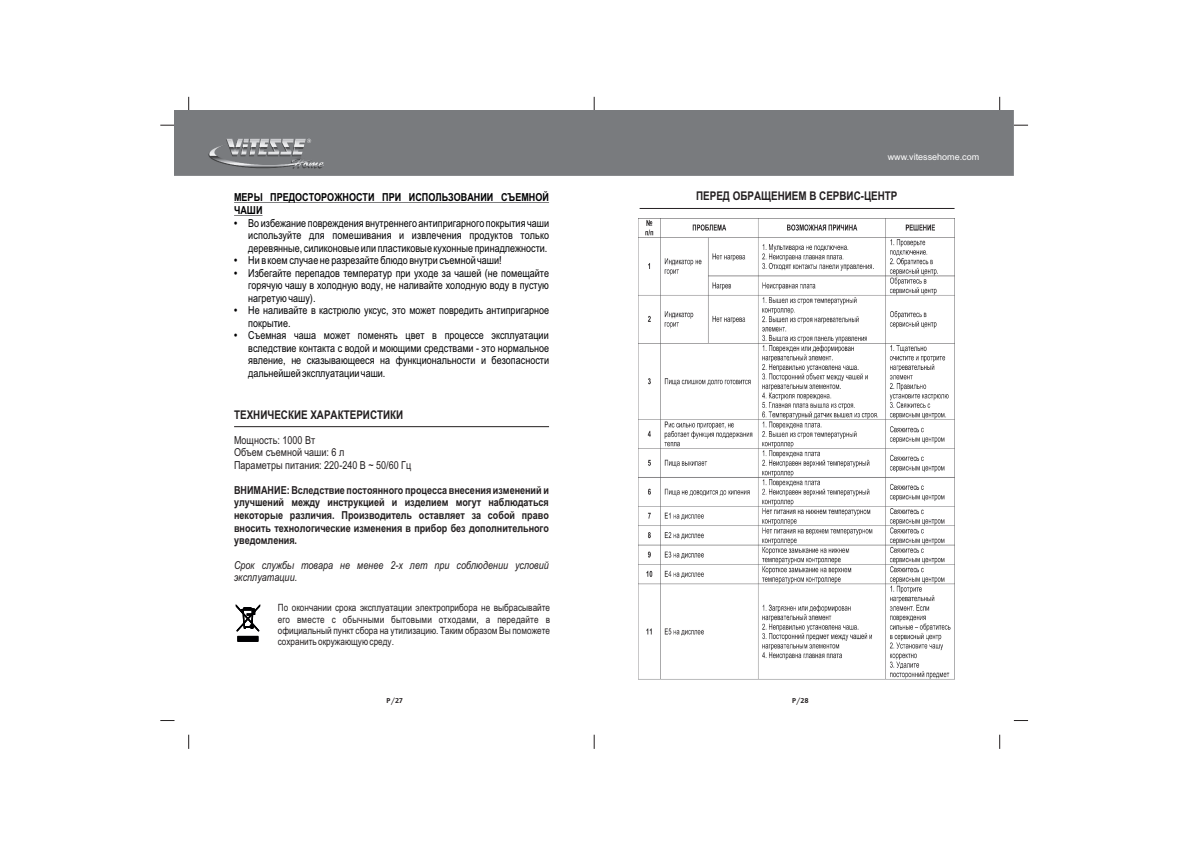
<style>
.page{position:relative;width:1191px;height:842px;background:#fff}
.page>*{position:absolute;margin:0;border:0;box-sizing:border-box;transform-origin:0 0}
.t1{font:700 12px "Arial Narrow";color:#231f20}
.t2{font:11px/12.5px "Arial Narrow";color:#000002;text-align:justify}
.t3{font:700 11px/12.6px "Arial Narrow";color:#231f20;text-align:justify}
.t4{font:11px/12.5px "Arial Narrow";color:#231f20}
.t5{font:italic 11px/12.4px "Arial Narrow";color:#231f20}
.t6{font:700 11px "Arial Narrow";color:#000002}
.t7{font:10px/11.3px "Arial Narrow";color:#231f20;text-align:justify}
.t8{font:9px "Arial";color:#fff}
.t9{font:7px "Ukrainian Free Set";color:#231f20}
.s1{font-weight:700}
</style>
<div class="page">
<svg style="left:160px;top:125px;width:14px;height:1px"></svg>
<svg style="left:188px;top:97px;width:1px;height:13px"></svg>
<svg style="left:1014px;top:125px;width:14px;height:1px"></svg>
<svg style="left:999px;top:97px;width:1px;height:13px"></svg>
<svg style="left:594px;top:97px;width:1px;height:13px"></svg>
<svg style="left:160px;top:720px;width:14px;height:1px"></svg>
<svg style="left:188px;top:735px;width:1px;height:14px"></svg>
<svg style="left:1014px;top:720px;width:14px;height:1px"></svg>
<svg style="left:999px;top:735px;width:1px;height:14px"></svg>
<svg style="left:594px;top:735px;width:1px;height:14px"></svg>
<div style="left:174px;top:110px;width:840px;height:66px;background:#797b7e"></div>
<img style="left:639px;top:218px;width:315px;height:462px">
<hr style="left:234px;top:426px;width:315px;height:1px;background:#231f20">
<svg style="left:236px;top:605px;width:24px;height:37px"></svg>
<hr style="left:639px;top:208px;width:315px;height:1px;background:#231f20">
<hr style="left:270px;top:202px;width:105px;height:1px;background:#000002">
<hr style="left:409px;top:202px;width:84px;height:1px;background:#000002">
<hr style="left:501px;top:202px;width:48px;height:1px;background:#000002">
<svg style="left:234px;top:215px;width:28px;height:1px"></svg>
<svg style="left:234px;top:202px;width:36px;height:1px"></svg>
<svg style="left:375px;top:202px;width:34px;height:1px"></svg>
<p class="t8" style="left:887px;top:153px;width:93px">www.vitessehome.com</p>
<p class="t6" style="left:234px;top:193px;width:316px">МЕРЫ ПРЕДОСТОРОЖНОСТИ ПРИ ИСПОЛЬЗОВАНИИ СЪЕМНОЙ</p>
<p class="t1" style="left:696px;top:192px;width:203px">ПЕРЕД ОБРАЩЕНИЕМ В СЕРВИС-ЦЕНТР</p>
<p class="t6" style="left:234px;top:206px;width:30px">ЧАШИ</p>
<p class="t2" style="left:248px;top:218px;width:302px;text-indent:-14px"><span class="s1">•</span> Во избежание повреждения внутреннего антипригарного покрытия чаши используйте для помешивания и извлечения продуктов только деревянные, силиконовые или пластиковые кухонные принадлежности.</p>
<p class="t2" style="left:234px;top:255px;width:269px"><span class="s1">•</span> Ни в коемслучае не разрезайте блюдо внутри съемной чаши!</p>
<p class="t2" style="left:248px;top:268px;width:302px;text-indent:-14px"><span class="s1">•</span> Избегайте перепадов температур при уходе за чашей (не помещайте горячую чашу в холодную воду, не наливайте холодную воду в пустую нагретуючашу).</p>
<p class="t2" style="left:248px;top:305px;width:302px;text-indent:-14px"><span class="s1">•</span> Не наливайте в кастрюлю уксус, это может повредить антипригарное покрытие.</p>
<p class="t2" style="left:248px;top:330px;width:302px;text-indent:-14px"><span class="s1">•</span> Съемная чаша может поменять цвет в процессе эксплуатации вследствие контакта с водой и моющими средствами - это нормальное явление, не сказывающееся на функциональности и безопасности дальнейшей эксплуатации чаши.</p>
<p class="t1" style="left:234px;top:410px;width:171px">ТЕХНИЧЕСКИЕ ХАРАКТЕРИСТИКИ</p>
<p class="t4" style="left:234px;top:435px;width:179px">Мощность: 1000 Вт<br>Объем съемной чаши: 6 л<br>Параметры питания: 220-240 В ~ 50/60 Гц</p>
<p class="t3" style="left:234px;top:485px;width:316px">ВНИМАНИЕ: Вследствие постоянного процесса внесения изменений и улучшений между инструкцией и изделием могут наблюдаться некоторые различия. Производитель оставляет за собой право вносить технологические изменения в прибор без дополнительного уведомления.</p>
<p class="t5" style="left:234px;top:560px;width:316px">Срок службы товара не менее 2-х лет при соблюдении условий эксплуатации.</p>
<p class="t7" style="left:278px;top:603px;width:274px">По окончании срока эксплуатации электроприбора не выбрасывайте его вместе с обычными бытовыми отходами, а передайте в официальный пункт сбора на утилизацию. Таким образом Вы поможете сохранить окружающую среду.</p>
<p class="t9" style="left:386px;top:698px;width:18px">P/27</p>
<p class="t9" style="left:792px;top:698px;width:18px">P/28</p>
</div>
